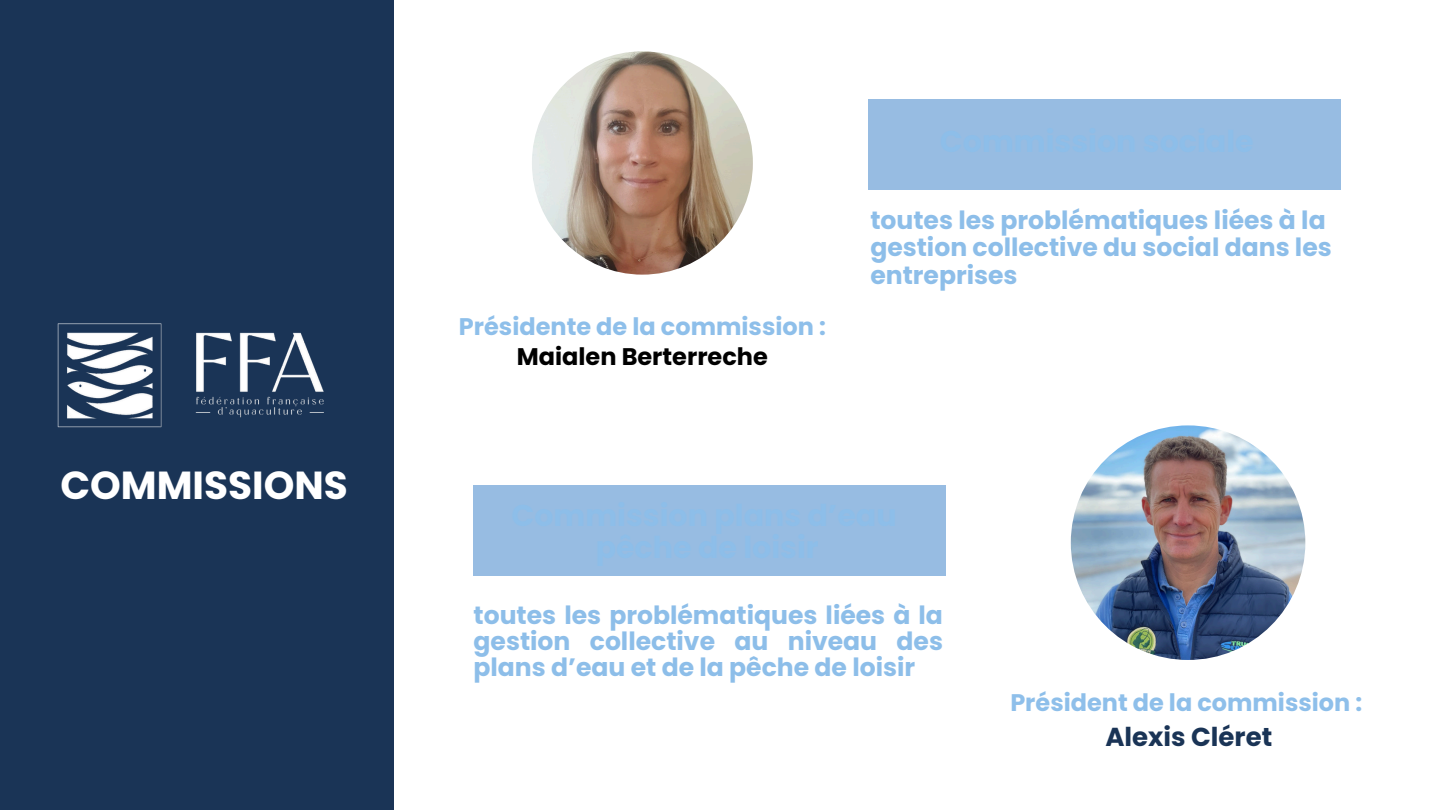
<style>
.page{position:relative;width:1440px;height:810px;background:#fff}
.page>*{position:absolute;margin:0;border:0;box-sizing:border-box;transform-origin:0 0}
.t1{font:700 39.1px "Poppins";color:#fff}
.t2{font:700 26px "Poppins";color:#1a3456}
.t3{font:700 25.1px/27.8px "Poppins";color:#8dbee9}
.t4{font:700 24px/30.8px "Poppins";color:#8ebfea;text-align:center}
.s1{color:#000}
</style>
<div class="page">
<img style="left:532px;top:51px;width:221px;height:224px;border-radius:50%">
<img style="left:1071px;top:425px;width:234px;height:235px;border-radius:50%">
<div style="left:0;top:0;width:393px;height:810px;background:#1a3456"></div>
<img style="left:57px;top:323px;width:267px;height:105px">
<div style="left:868px;top:100px;width:472px;height:90px;background:#97bce2"></div>
<div style="left:474px;top:486px;width:472px;height:90px;background:#97bce2"></div>
<p class="t1" style="left:60px;top:458px;width:289px">COMMISSIONS</p>
<h1 class="t4" style="left:459px;top:311px;width:368px">Présidente de la commission :<br><span class="s1">Maialen Berterreche</span></h1>
<p class="t3" style="left:870px;top:206px;width:463px">toutes les problématiques liées à la gestion collective du social dans les entreprises</p>
<h2 class="t3" style="left:474px;top:602px;width:471px;line-height:26.2px;text-align:justify">toutes les problématiques liées à la gestion collective au niveau des plans d’eau et de la pêche de loisir</h2>
<h2 class="t4" style="left:1010px;top:688px;width:353px">Président de la commission :</h2>
<p class="t2" style="left:1105px;top:719px;width:168px">Alexis Cléret</p>
</div>
